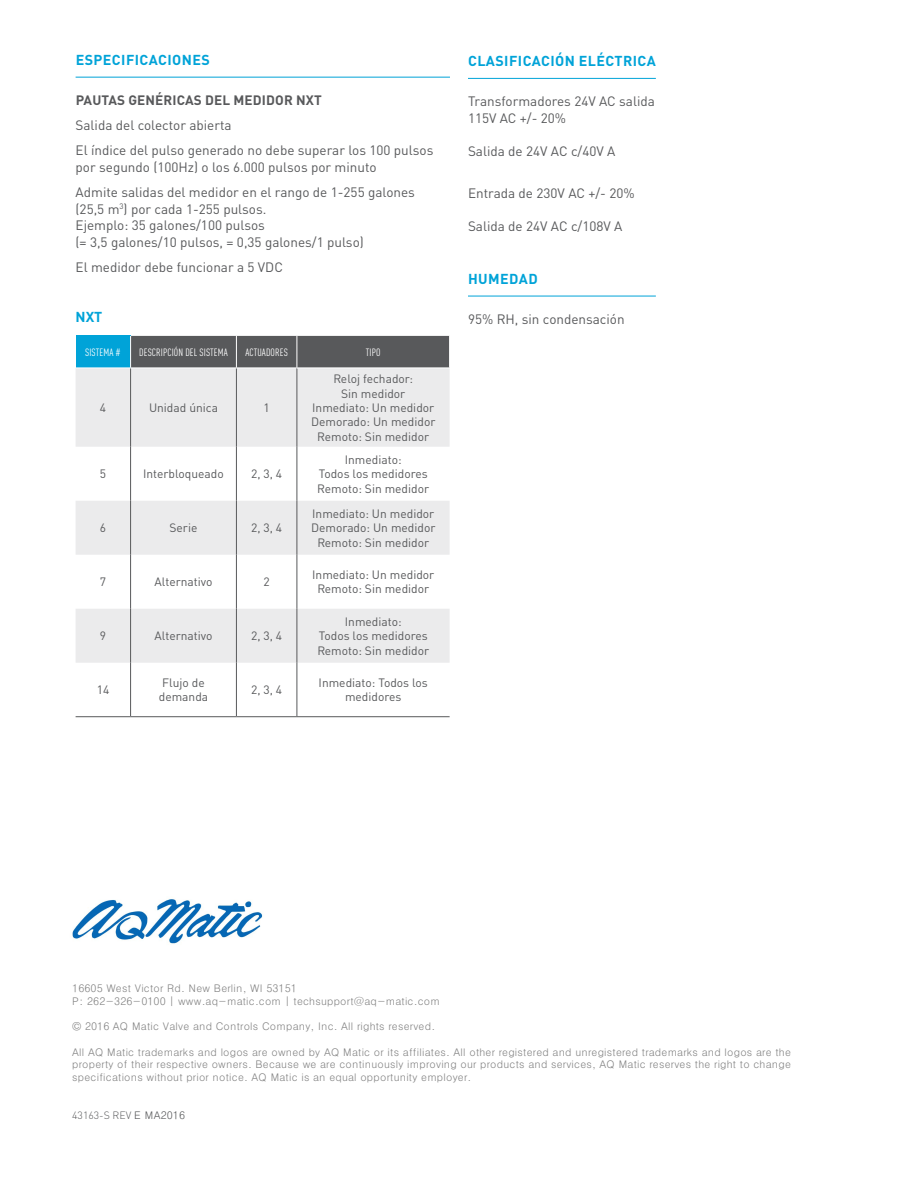
<style>
.page{position:relative;width:918px;height:1188px;background:#fff}
.page>*{position:absolute;margin:0;border:0;box-sizing:border-box;transform-origin:0 0}
.t1{font:700 14.25px "DIN Pro";letter-spacing:.03em;color:#00a3d8}
.t2{font:13.5px/16.5px "DIN Pro";color:#58595b}
.t3{font:700 13.5px "DIN Pro";letter-spacing:.01em;color:#58595b}
.t4{font:12px/14.4px "DIN Pro";color:#58595b;text-align:center}
.t5{font:300 10.5px/12.6px "Adobe Gothic Std";color:#808080}
.t6{font:condensed 10.5px "DIN Pro";letter-spacing:.01em;color:#fff}
.t7{font:300 10.5px "DIN Pro";color:#58595b}
.s1{font-family:"Adobe Gothic Std"}
</style>
<div class="page">
<hr style="left:468px;top:78px;width:188px;height:1px;background:#00a3d8">
<hr style="left:468px;top:296px;width:188px;height:1px;background:#00a3d8">
<hr style="left:76px;top:77px;width:374px;height:1px;background:#00a3d8">
<div style="left:76px;top:336px;width:55px;height:32px;background:#00a3d8"></div>
<div style="left:131px;top:336px;width:318px;height:32px;background:#58595b"></div>
<svg style="left:76px;top:369px;width:374px;height:294px;fill:#ebebec"></svg>
<hr style="left:130px;top:336px;width:1px;height:32px;background:#fff">
<hr style="left:236px;top:336px;width:1px;height:32px;background:#fff">
<hr style="left:297px;top:336px;width:1px;height:32px;background:#fff">
<hr style="left:130px;top:368px;width:1px;height:79px;background:#58595b">
<hr style="left:236px;top:368px;width:1px;height:79px;background:#58595b">
<hr style="left:236px;top:368px;width:61px;height:1px;background:#fff">
<hr style="left:297px;top:368px;width:1px;height:79px;background:#58595b">
<hr style="left:297px;top:368px;width:153px;height:1px;background:#fff">
<hr style="left:130px;top:447px;width:1px;height:54px;background:#58595b">
<hr style="left:236px;top:447px;width:1px;height:54px;background:#58595b">
<hr style="left:297px;top:447px;width:1px;height:54px;background:#58595b">
<hr style="left:130px;top:501px;width:1px;height:54px;background:#58595b">
<hr style="left:236px;top:501px;width:1px;height:54px;background:#58595b">
<hr style="left:297px;top:501px;width:1px;height:54px;background:#58595b">
<hr style="left:130px;top:555px;width:1px;height:54px;background:#58595b">
<hr style="left:236px;top:555px;width:1px;height:54px;background:#58595b">
<hr style="left:297px;top:555px;width:1px;height:54px;background:#58595b">
<hr style="left:130px;top:609px;width:1px;height:54px;background:#58595b">
<hr style="left:236px;top:609px;width:1px;height:54px;background:#58595b">
<hr style="left:297px;top:609px;width:1px;height:54px;background:#58595b">
<hr style="left:76px;top:716px;width:55px;height:1px;background:#58595b">
<hr style="left:130px;top:663px;width:1px;height:53px;background:#58595b">
<hr style="left:131px;top:716px;width:105px;height:1px;background:#58595b">
<hr style="left:236px;top:663px;width:1px;height:53px;background:#58595b">
<hr style="left:236px;top:716px;width:61px;height:1px;background:#58595b">
<hr style="left:297px;top:663px;width:1px;height:53px;background:#58595b">
<hr style="left:297px;top:716px;width:153px;height:1px;background:#58595b">
<img style="left:72px;top:899px;width:191px;height:45px">
<h1 class="t1" style="left:76px;top:48px;width:136px">ESPECIFICACIONES</h1>
<p class="t3" style="left:76px;top:89px;width:248px">PAUTAS GENÉRICAS DEL MEDIDOR NXT</p>
<p class="t2" style="left:76px;top:111px;width:359px;line-height:25.2px">Salida del colector abierta<br>El índice del pulso generado no debe superar los 100 pulsos</p>
<p class="t2" style="left:76px;top:153px;width:341px;line-height:25.2px">por segundo (100Hz) o los 6.000 pulsos por minuto<br>Admite salidas del medidor en el rango de 1-255 galones</p>
<p class="t2" style="left:76px;top:199px;width:290px">(25,5 m<sup>3</sup>) por cada 1-255 pulsos.<br>Ejemplo: 35 galones/100 pulsos<br>(= 3,5 galones/10 pulsos, = 0,35 galones/1 pulso)</p>
<p class="t2" style="left:76px;top:257px;width:209px">El medidor debe funcionar a 5 VDC</p>
<h1 class="t1" style="left:76px;top:305px;width:28px">NXT</h1>
<p class="t6" style="left:85px;top:344px;width:37px">SISTEMA #</p>
<p class="t6" style="left:139px;top:344px;width:90px">DESCRIPCIÓN DEL SISTEMA</p>
<p class="t6" style="left:245px;top:344px;width:44px">ACTUADORES</p>
<p class="t6" style="left:366px;top:344px;width:16px">TIPO</p>
<p class="t4" style="left:100px;top:399px;width:8px">4</p>
<p class="t4" style="left:149px;top:399px;width:70px">Unidad única</p>
<p class="t4" style="left:264px;top:399px;width:8px">1</p>
<p class="t4" style="left:100px;top:466px;width:8px">5</p>
<p class="t4" style="left:143px;top:466px;width:82px">Interbloqueado</p>
<p class="t4" style="left:251px;top:466px;width:33px">2, 3, 4</p>
<p class="t4" style="left:100px;top:520px;width:8px">6</p>
<p class="t4" style="left:170px;top:520px;width:29px">Serie</p>
<p class="t4" style="left:251px;top:520px;width:33px">2, 3, 4</p>
<p class="t4" style="left:311px;top:370px;width:126px">Reloj fechador:<br>Sin medidor<br>Inmediato: Un medidor<br>Demorado: Un medidor<br>Remoto: Sin medidor</p>
<p class="t4" style="left:317px;top:451px;width:113px">Inmediato:<br>Todos los medidores<br>Remoto: Sin medidor</p>
<p class="t4" style="left:311px;top:505px;width:126px">Inmediato: Un medidor<br>Demorado: Un medidor<br>Remoto: Sin medidor</p>
<p class="t4" style="left:100px;top:574px;width:8px">7</p>
<p class="t4" style="left:155px;top:574px;width:59px">Alternativo</p>
<p class="t4" style="left:264px;top:574px;width:8px">2</p>
<p class="t4" style="left:312px;top:566px;width:124px">Inmediato: Un medidor<br>Remoto: Sin medidor</p>
<p class="t4" style="left:100px;top:628px;width:8px">9</p>
<p class="t4" style="left:155px;top:628px;width:59px">Alternativo</p>
<p class="t4" style="left:251px;top:628px;width:33px">2, 3, 4</p>
<p class="t4" style="left:317px;top:613px;width:113px">Inmediato:<br>Todos los medidores<br>Remoto: Sin medidor</p>
<p class="t4" style="left:97px;top:682px;width:14px">14</p>
<p class="t4" style="left:159px;top:674px;width:51px;text-align:left">Flujo de demanda</p>
<p class="t4" style="left:251px;top:682px;width:33px">2, 3, 4</p>
<p class="t4" style="left:319px;top:674px;width:111px">Inmediato: Todos los medidores</p>
<h1 class="t1" style="left:468px;top:49px;width:189px">CLASIFICACIÓN ELÉCTRICA</h1>
<p class="t2" style="left:468px;top:92px;width:188px">Transformadores 24V AC salida<br>115V AC +/- 20%</p>
<p class="t2" style="left:468px;top:141px;width:149px">Salida de 24V AC c/40V A</p>
<p class="t2" style="left:468px;top:183px;width:168px">Entrada de 230V AC +/- 20%</p>
<p class="t2" style="left:468px;top:216px;width:156px">Salida de 24V AC c/108V A</p>
<h1 class="t1" style="left:468px;top:267px;width:71px">HUMEDAD</h1>
<p class="t2" style="left:468px;top:310px;width:158px">95% RH, sin condensación</p>
<p class="t5" style="left:72px;top:982px;width:369px">16605 West Victor Rd. New Berlin, WI 53151<br>P: 262-326-0100 | www.aq-matic.com | techsupport@aq-matic.com</p>
<p class="t5" style="left:72px;top:1020px;width:365px">© 2016 AQ Matic Valve and Controls Company, Inc. All rights reserved.</p>
<p class="t5" style="left:72px;top:1045px;width:720px;text-align:justify">All AQ Matic trademarks and logos are owned by AQ Matic or its affiliates. All other registered and unregistered trademarks and logos are the property of their respective owners. Because we are continuously improving our products and services, AQ Matic reserves the right to change specifications without prior notice. AQ Matic is an equal opportunity employer.</p>
<p class="t7" style="left:72px;top:1107px;width:114px">43163-S REV <span class="s1">E MA2016</span></p>
</div>
